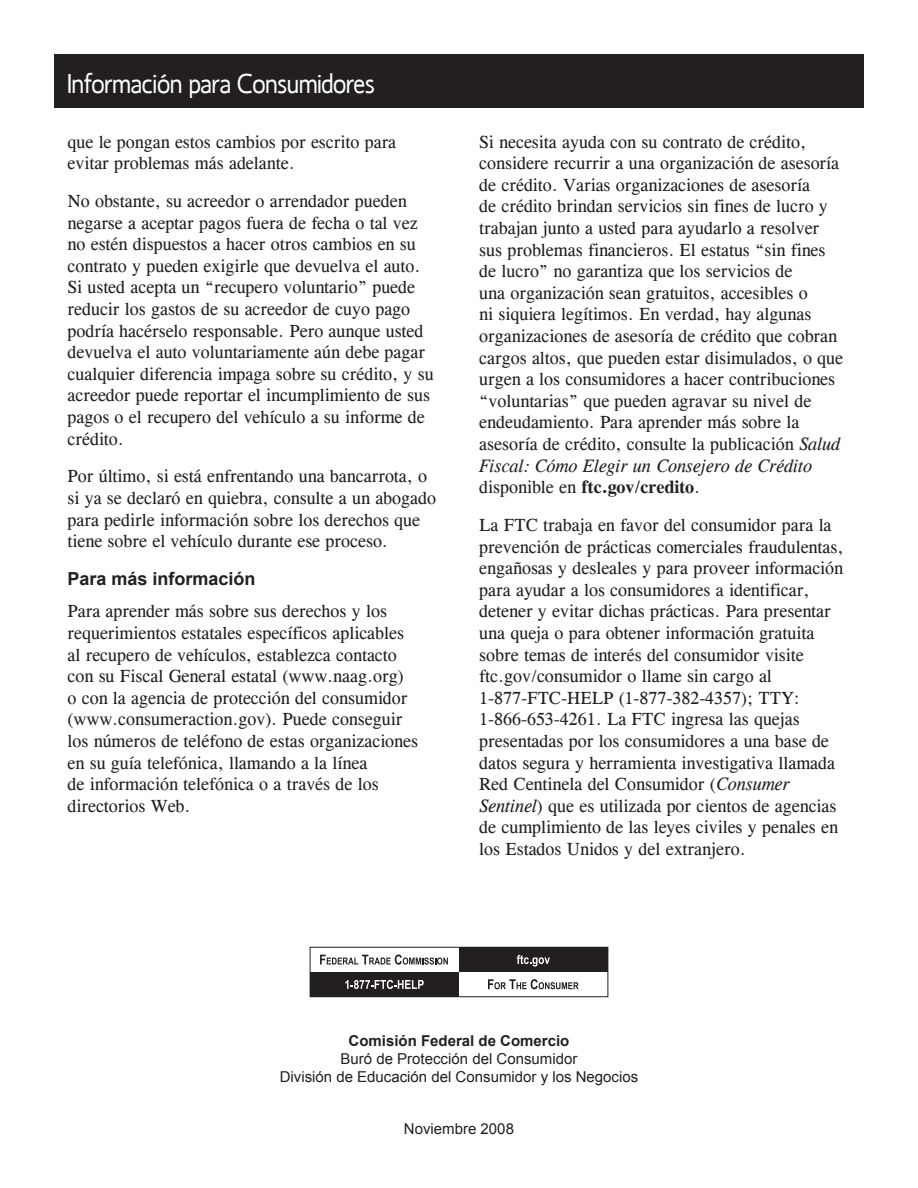
<style>
.page{position:relative;width:918px;height:1188px;background:#fff}
.page>*{position:absolute;margin:0;border:0;box-sizing:border-box;transform-origin:0 0}
.t1{font:27px "Ligurino";color:#fff}
.t2{font:18px/21.6px "CG Times";color:#231f20}
.t3{font:700 18px "Arial";color:#231f20}
.t4{font:15px/18px "Arial";color:#231f20;text-align:center}
.t5{font:700 15px "Arial";color:#231f20}
.s1{font-style:italic}
.s2{font-weight:700}
</style>
<div class="page">
<div style="left:55px;top:55px;width:808px;height:52px;background:#231f20"></div>
<div style="left:54px;top:54px;width:810px;height:54px;border:2px solid #231f20"></div>
<div style="left:310px;top:947px;width:298px;height:50px;border:1px solid #231f20"></div>
<div style="left:459px;top:947px;width:149px;height:25px;background:#231f20"></div>
<div style="left:310px;top:972px;width:149px;height:25px;background:#231f20"></div>
<svg style="left:488px;top:979px;width:91px;height:10px"></svg>
<svg style="left:345px;top:980px;width:79px;height:9px"></svg>
<svg style="left:517px;top:955px;width:33px;height:12px"></svg>
<svg style="left:320px;top:954px;width:128px;height:11px"></svg>
<h1 class="t1" style="left:68px;top:68px;width:309px">Información para Consumidores</h1>
<p class="t2" style="left:68px;top:131px;width:330px">que le pongan estos cambios por escrito para evitar problemas más adelante.</p>
<p class="t2" style="left:68px;top:190px;width:368px">No obstante, su acreedor o arrendador pueden negarse a aceptar pagos fuera de fecha o tal vez no estén dispuestos a hacer otros cambios en su contrato y pueden exigirle que devuelva el auto.<br>Si usted acepta un “recupero voluntario” puede reducir los gastos de su acreedor de cuyo pago podría hacérselo responsable. Pero aunque usted devuelva el auto voluntariamente aún debe pagar cualquier diferencia impaga sobre su crédito, y su acreedor puede reportar el incumplimiento de sus pagos o el recupero del vehículo a su informe de crédito.</p>
<p class="t2" style="left:68px;top:466px;width:370px">Por último, si está enfrentando una bancarrota, o si ya se declaró en quiebra, consulte a un abogado para pedirle información sobre los derechos que tiene sobre el vehículo durante ese proceso.</p>
<p class="t3" style="left:68px;top:567px;width:190px">Para más información</p>
<p class="t2" style="left:68px;top:601px;width:352px">Para aprender más sobre sus derechos y los requerimientos estatales específicos aplicables al recupero de vehículos, establezca contacto con su Fiscal General estatal (www.naag.org)<br>o con la agencia de protección del consumidor (www.consumeraction.gov). Puede conseguir los números de teléfono de estas organizaciones en su guía telefónica, llamando a la línea<br>de información telefónica o a través de los directorios Web.</p>
<p class="t2" style="left:479px;top:131px;width:365px">Si necesita ayuda con su contrato de crédito, considere recurrir a una organización de asesoría de crédito. Varias organizaciones de asesoría<br>de crédito brindan servicios sin fines de lucro y trabajan junto a usted para ayudarlo a resolver sus problemas financieros. El estatus “sin fines de lucro” no garantiza que los servicios de<br>una organización sean gratuitos, accesibles o<br>ni siquiera legítimos. En verdad, hay algunas organizaciones de asesoría de crédito que cobran cargos altos, que pueden estar disimulados, o que urgen a los consumidores a hacer contribuciones “voluntarias” que pueden agravar su nivel de endeudamiento. Para aprender más sobre la asesoría de crédito, consulte la publicación <span class="s1">Salud Fiscal: Cómo Elegir un Consejero de Crédito </span>disponible en <span class="s2">ftc.gov/credito</span>.</p>
<p class="t2" style="left:479px;top:514px;width:366px">La FTC trabaja en favor del consumidor para la prevención de prácticas comerciales fraudulentas, engañosas y desleales y para proveer información para ayudar a los consumidores a identificar, detener y evitar dichas prácticas. Para presentar una queja o para obtener información gratuita sobre temas de interés del consumidor visite ftc.gov/consumidor o llame sin cargo al 1-877-FTC-HELP (1-877-382-4357); TTY:<br>1-866-653-4261. La FTC ingresa las quejas presentadas por los consumidores a una base de datos segura y herramienta investigativa llamada Red Centinela del Consumidor (<span class="s1">Consumer Sentinel</span>) que es utilizada por cientos de agencias de cumplimiento de las leyes civiles y penales en los Estados Unidos y del extranjero.</p>
<p class="t5" style="left:349px;top:1031px;width:222px">Comisión Federal de Comercio</p>
<p class="t4" style="left:280px;top:1050px;width:360px">Buró de Protección del Consumidor<br>División de Educación del Consumidor y los Negocios</p>
<p class="t4" style="left:404px;top:1120px;width:112px">Noviembre 2008</p>
</div>
